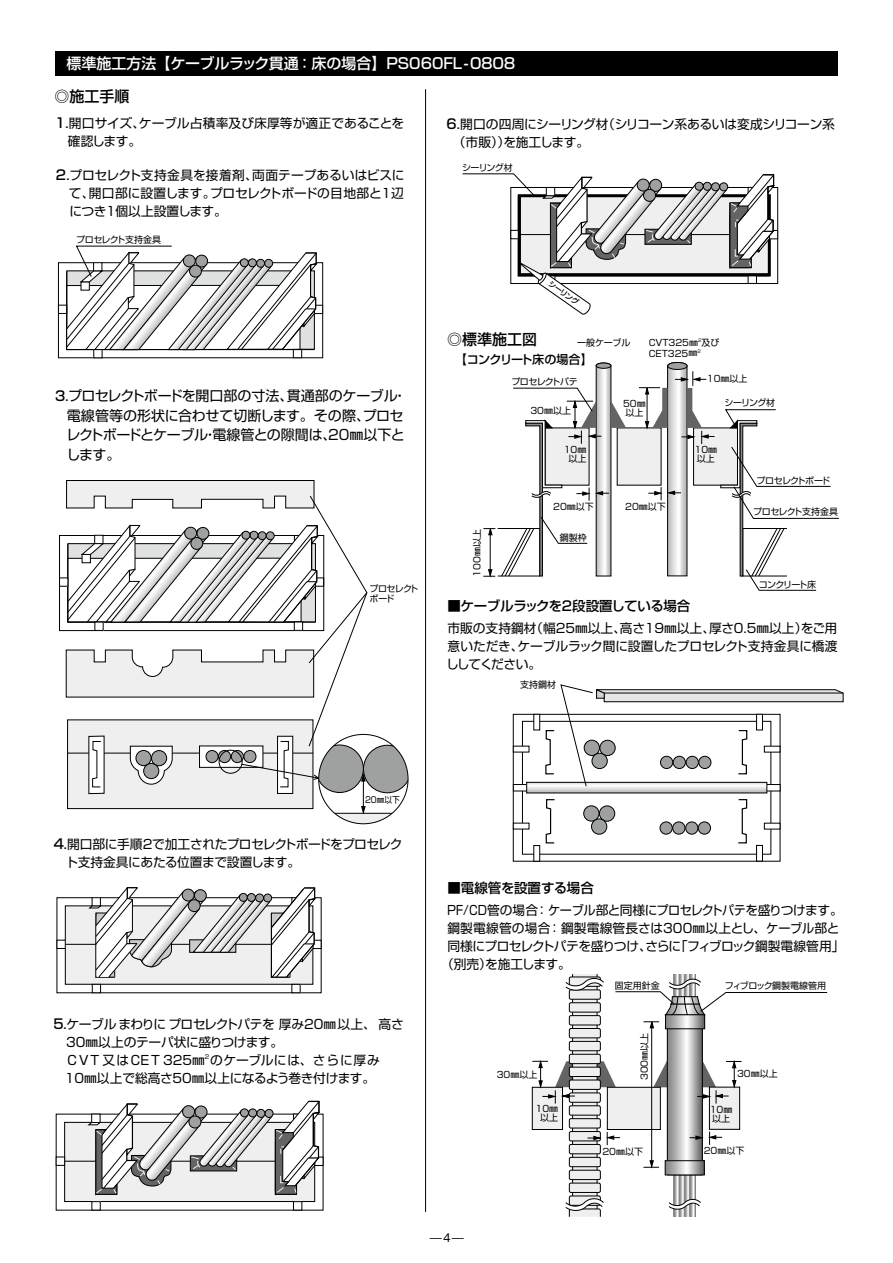
<style>
.page{position:relative;width:893px;height:1263px;background:#fff}
.page>*{position:absolute;margin:0;border:0;box-sizing:border-box;transform-origin:0 0}
.t1{font:500 15px "Shin Go Pro";color:#fff}
.t2{font:500 15px "Shin Go Pro";color:#000}
.t3{font:14.1px/19.8px "Shin Go Pro";letter-spacing:-.02em;color:#000}
.t4{font:500 13.5px "Shin Go Pro";letter-spacing:-.03em;color:#000}
.t5{font:500 13.5px "Shin Go Pro";letter-spacing:-.01em;color:#000}
.t6{font:12.75px/18px "Shin Go Pro";letter-spacing:-.025em;color:#000}
.t7{font:12.75px/18px "Shin Go Pro";color:#000}
.t8{font:12.75px "Shin Go Pro";letter-spacing:-.045em;color:#000;scale:.9 1}
.t9{font:12.75px "Shin Go Pro";letter-spacing:.01em;color:#000}
.t10{font:12.75px "Shin Go Pro";letter-spacing:-.05em;color:#000}
.t11{font:500 12.15px "Shin Go Pro";letter-spacing:-.06em;color:#000}
.t12{font:12px "Shin Go Pro";color:#000}
.t13{font:9px/9px "Shin Go Pro";letter-spacing:-.015em;color:#000}
.t14{font:9px "Shin Go Pro";letter-spacing:-.045em;color:#000}
.t15{font:9px/10.5px "Shin Go Pro";letter-spacing:-.085em;color:#000}
.t16{font:9px "Shin Go Pro";letter-spacing:-.07em;color:#000}
.t17{font:9px "Shin Go Pro";letter-spacing:-.05em;color:#000}
.t18{font:8.55px "Shin Go Pro";color:#000;scale:.9 1}
.t19{font:500 7.5px "Shin Go Pro";color:#000}
.t20{font:6px "Shin Go Pro";color:#000}
.s1{font-weight:500;font-size:13.5px}
.s2{font-weight:500;font-size:12.15px}
.s3{font-family:"Gothic BBB Pro";font-weight:500}
</style>
<div class="page">
<hr style="left:425px;top:89px;width:1px;height:1123px;background:#000">
<div style="left:65px;top:906px;width:248px;height:78px;background:#efefef"></div>
<div style="left:513px;top:714px;width:267px;height:147px;border:1px solid #000"></div>
<div style="left:522px;top:721px;width:249px;height:133px;border:1px solid #000"></div>
<div style="left:693px;top:428px;width:44px;height:57px;background:#efefef"></div>
<div style="left:617px;top:428px;width:44px;height:57px;background:#efefef"></div>
<div style="left:57px;top:940px;width:9px;height:9px;border:1px solid #000"></div>
<hr style="left:65px;top:944px;width:248px;height:1px;background:#000">
<div style="left:92px;top:984px;width:9px;height:9px;border:1px solid #000"></div>
<div style="left:292px;top:984px;width:8px;height:9px;border:1px solid #000"></div>
<div style="left:312px;top:940px;width:9px;height:9px;border:1px solid #000"></div>
<div style="left:58px;top:262px;width:265px;height:96px;border:1px solid #000"></div>
<div style="left:58px;top:305px;width:9px;height:9px;border:1px solid #000"></div>
<div style="left:293px;top:349px;width:9px;height:9px;border:1px solid #000"></div>
<div style="left:314px;top:305px;width:9px;height:9px;border:1px solid #000"></div>
<div style="left:534px;top:714px;width:6px;height:16px;background:#fff"></div>
<div style="left:533px;top:714px;width:7px;height:16px;border:1px solid #000"></div>
<div style="left:534px;top:845px;width:6px;height:16px;background:#fff"></div>
<div style="left:533px;top:845px;width:7px;height:16px;border:1px solid #000"></div>
<div style="left:756px;top:845px;width:6px;height:16px;background:#fff"></div>
<div style="left:756px;top:845px;width:7px;height:16px;border:1px solid #000"></div>
<svg style="left:545px;top:799px;width:10px;height:45px"></svg>
<svg style="left:738px;top:799px;width:10px;height:45px"></svg>
<div style="left:599px;top:806px;width:16px;height:15px;background:#9fa0a0;border-radius:50%"></div>
<div style="left:599px;top:805px;width:16px;height:16px;border:1px solid #000;border-radius:50%"></div>
<div style="left:584px;top:806px;width:15px;height:15px;background:#9fa0a0;border-radius:50%"></div>
<div style="left:583px;top:805px;width:16px;height:16px;border:1px solid #000;border-radius:50%"></div>
<div style="left:591px;top:819px;width:16px;height:15px;background:#9fa0a0;border-radius:50%"></div>
<div style="left:591px;top:819px;width:16px;height:15px;border:1px solid #000;border-radius:50%"></div>
<div style="left:660px;top:822px;width:12px;height:12px;background:#9fa0a0;border-radius:50%"></div>
<div style="left:660px;top:822px;width:13px;height:12px;border:1px solid #000;border-radius:50%"></div>
<div style="left:673px;top:822px;width:12px;height:12px;background:#9fa0a0;border-radius:50%"></div>
<div style="left:672px;top:822px;width:13px;height:12px;border:1px solid #000;border-radius:50%"></div>
<div style="left:686px;top:822px;width:12px;height:12px;background:#9fa0a0;border-radius:50%"></div>
<div style="left:685px;top:822px;width:13px;height:12px;border:1px solid #000;border-radius:50%"></div>
<div style="left:698px;top:822px;width:12px;height:12px;background:#9fa0a0;border-radius:50%"></div>
<div style="left:698px;top:822px;width:13px;height:12px;border:1px solid #000;border-radius:50%"></div>
<div style="left:513px;top:823px;width:16px;height:6px;background:#fff"></div>
<div style="left:513px;top:746px;width:16px;height:6px;background:#fff"></div>
<div style="left:764px;top:823px;width:16px;height:6px;background:#fff"></div>
<svg style="left:513px;top:784px;width:267px;height:7px"></svg>
<div style="left:513px;top:784px;width:267px;height:7px;border:1px solid #000"></div>
<svg style="left:528px;top:784px;width:237px;height:7px"></svg>
<div style="left:769px;top:230px;width:9px;height:9px;border:1px solid #000"></div>
<div style="left:65px;top:1122px;width:250px;height:79px;background:#efefef"></div>
<div style="left:64px;top:1122px;width:251px;height:80px;border:1px solid #000"></div>
<div style="left:56px;top:1157px;width:9px;height:9px;border:1px solid #000"></div>
<hr style="left:65px;top:1161px;width:249px;height:1px;background:#000">
<div style="left:92px;top:1201px;width:9px;height:9px;border:1px solid #000"></div>
<div style="left:293px;top:1201px;width:9px;height:9px;border:1px solid #000"></div>
<div style="left:314px;top:1157px;width:9px;height:9px;border:1px solid #000"></div>
<svg style="left:87px;top:1100px;width:233px;height:96px"></svg>
<div style="left:189px;top:1116px;width:12px;height:12px;background:#9fa0a0;border-radius:50%"></div>
<div style="left:188px;top:1115px;width:13px;height:13px;border:1px solid #000;border-radius:50%"></div>
<svg style="left:88px;top:887px;width:228px;height:92px"></svg>
<div style="left:188px;top:899px;width:12px;height:13px;background:#9fa0a0;border-radius:50%"></div>
<div style="left:188px;top:899px;width:13px;height:13px;border:1px solid #000;border-radius:50%"></div>
<svg style="left:462px;top:173px;width:313px;height:142px"></svg>
<svg style="left:545px;top:684px;width:299px;height:103px"></svg>
<svg style="left:66px;top:246px;width:252px;height:104px"></svg>
<hr style="left:490px;top:535px;width:1px;height:35px;background:#000">
<svg style="left:483px;top:569px;width:12px;height:8px"></svg>
<svg style="left:483px;top:528px;width:12px;height:7px"></svg>
<svg style="left:639px;top:362px;width:75px;height:214px"></svg>
<svg style="left:532px;top:974px;width:296px;height:243px"></svg>
<div style="left:55px;top:51px;width:783px;height:24px;background:#000"></div>
<svg style="left:720px;top:409px;width:119px;height:182px"></svg>
<svg style="left:501px;top:362px;width:125px;height:215px"></svg>
<svg style="left:66px;top:480px;width:345px;height:345px"></svg>
<hr style="left:335px;top:813px;width:57px;height:1px;background:#000">
<p class="t1" style="left:67px;top:51px;width:452px">標準施工方法 【ケーブルラック貫通：床の場合】PS060FL-0８０８</p>
<p class="t2" style="left:55px;top:84px;width:76px">◎施工手順</p>
<p class="t7" style="left:53px;top:112px;width:352px"><span class="s1">１</span><span class="s2">.</span>開口サイズ、ケーブル占積率及び床厚等が適正であることを　確認します。</p>
<p class="t7" style="left:56px;top:165px;width:350px"><span class="s1">2</span><span class="s2">.</span>プロセレクト支持金具を接着剤、両面テープあるいはビスに</p>
<p class="t6" style="left:56px;top:183px;width:350px">　て、開口部に設置します。プロセレクトボードの目地部と１辺</p>
<p class="t10" style="left:69px;top:201px;width:159px">につき１個以上設置します。</p>
<p class="t14" style="left:76px;top:232px;width:86px">プロセレクト支持金具</p>
<p class="t3" style="left:66px;top:384px;width:342px;text-indent:-13px"><span class="s1">３</span><span class="s2">.</span>プロセレクトボードを開口部の寸法、貫通部のケーブル・電線管等の形状に合わせて切断します。その際、プロセレクトボードとケーブル・電線管との隙間は、20㎜以下とします。</p>
<p class="t15" style="left:369px;top:582px;width:51px">プロセレクトボード</p>
<p class="t6" style="left:446px;top:114px;width:390px"><span class="s1">6</span><span class="s2">.</span>開口の四周にシーリング材（シリコーン系あるいは変成シリコーン系　（市販））を施工します。</p>
<p class="t13" style="left:462px;top:162px;width:52px">シーリング材</p>
<p class="t19" style="left:553px;top:278px;width:37px;rotate:35deg">シーリング</p>
<p class="t2" style="left:447px;top:327px;width:91px">◎標準施工図</p>
<p class="t13" style="left:577px;top:337px;width:55px">一般ケーブル</p>
<p class="t13" style="left:648px;top:336px;width:73px;line-height:11.2px">ＣＶT325㎜<sup>2</sup>及び<br>CET325㎜<sup>2</sup></p>
<p class="t11" style="left:455px;top:349px;width:140px">【コンクリート床の場合】</p>
<p class="t13" style="left:471px;top:576px;width:49px;rotate:-90deg">100㎜以上</p>
<p class="t17" style="left:511px;top:374px;width:68px">プロセレクトパテ</p>
<p class="t13" style="left:530px;top:405px;width:42px">30㎜以上</p>
<p class="t13" style="left:623px;top:398px;width:24px">50㎜以上</p>
<p class="t13" style="left:564px;top:444px;width:24px;text-align:center">10㎜以上</p>
<p class="t13" style="left:553px;top:501px;width:42px">20㎜以下</p>
<p class="t13" style="left:625px;top:501px;width:42px">20㎜以下</p>
<p class="t13" style="left:560px;top:532px;width:28px">鋼製枠</p>
<p class="t13" style="left:707px;top:373px;width:42px">10㎜以上</p>
<p class="t13" style="left:724px;top:397px;width:52px">シーリング材</p>
<p class="t13" style="left:694px;top:443px;width:24px">10㎜以上</p>
<p class="t16" style="left:757px;top:473px;width:75px">プロセレクトボード</p>
<p class="t14" style="left:753px;top:504px;width:86px">プロセレクト支持金具</p>
<p class="t15" style="left:759px;top:578px;width:59px">コンクリート床</p>
<p class="t4" style="left:447px;top:595px;width:245px">■ケーブルラックを2段設置している場合</p>
<p class="t6" style="left:446px;top:617px;width:393px;text-align:justify">市販の支持鋼材（幅25㎜以上、高さ19㎜以上、厚さ0.5㎜以上）をご用意いただき、ケーブルラック間に設置したプロセレクト支持金具に橋渡ししてください。</p>
<p class="t13" style="left:520px;top:679px;width:37px">支持鋼材</p>
<p class="t18" style="left:365px;top:793px;width:40px">20㎜以下</p>
<p class="t6" style="left:65px;top:833px;width:338px;text-indent:-13px"><span class="s1">４</span><span class="s2">.</span>開口部に手順2で加工されたプロセレクトボードをプロセレクト支持金具にあたる位置まで設置します。</p>
<p class="t6" style="left:52px;top:1014px;width:354px"><span class="s1">５</span><span class="s2">.</span>ケーブルまわりにプロセレクトパテを厚み20㎜以上、高さ</p>
<p class="t6" style="left:53px;top:1032px;width:231px">　30㎜以上のテーパ状に盛りつけます。</p>
<p class="t7" style="left:66px;top:1050px;width:315px">ＣＶＴ又はＣＥＴ325㎜のケーブルには、さらに厚み</p>
<p class="t20" style="left:205px;top:1052px;width:6px">2</p>
<p class="t6" style="left:52px;top:1068px;width:325px">　10㎜以上で総高さ50㎜以上になるよう巻き付けます。</p>
<p class="t5" style="left:447px;top:877px;width:148px">■電線管を設置する場合</p>
<p class="t8" style="left:446px;top:899px;width:442px">ＰＦ/CD管の場合：ケーブル部と同様にプロセレクトパテを盛りつけます。</p>
<p class="t9" style="left:447px;top:917px;width:394px">鋼製電線管の場合：鋼製電線管長さは300㎜以上とし、ケーブル部と</p>
<p class="t6" style="left:447px;top:935px;width:399px">同様にプロセレクトパテを盛りつけ、さらに「フィブロック鋼製電線管用」</p>
<p class="t6" style="left:441px;top:953px;width:131px">（別売）を施工します。</p>
<p class="t13" style="left:497px;top:1068px;width:42px">30㎜以上</p>
<p class="t13" style="left:536px;top:1103px;width:24px;text-align:center">10㎜以上</p>
<p class="t13" style="left:615px;top:979px;width:46px">固定用針金</p>
<p class="t13" style="left:639px;top:1080px;width:49px;rotate:-90deg">300㎜以上</p>
<p class="t13" style="left:602px;top:1146px;width:42px">20㎜以下</p>
<p class="t14" style="left:725px;top:978px;width:103px">フィブロック鋼製電線管用</p>
<p class="t13" style="left:737px;top:1068px;width:42px">30㎜以上</p>
<p class="t13" style="left:710px;top:1104px;width:24px">10㎜以上</p>
<p class="t13" style="left:704px;top:1145px;width:42px">20㎜以下</p>
<p class="t12" style="left:430px;top:1227px;width:35px">̶<span class="s3">4</span>̶</p>
</div>
